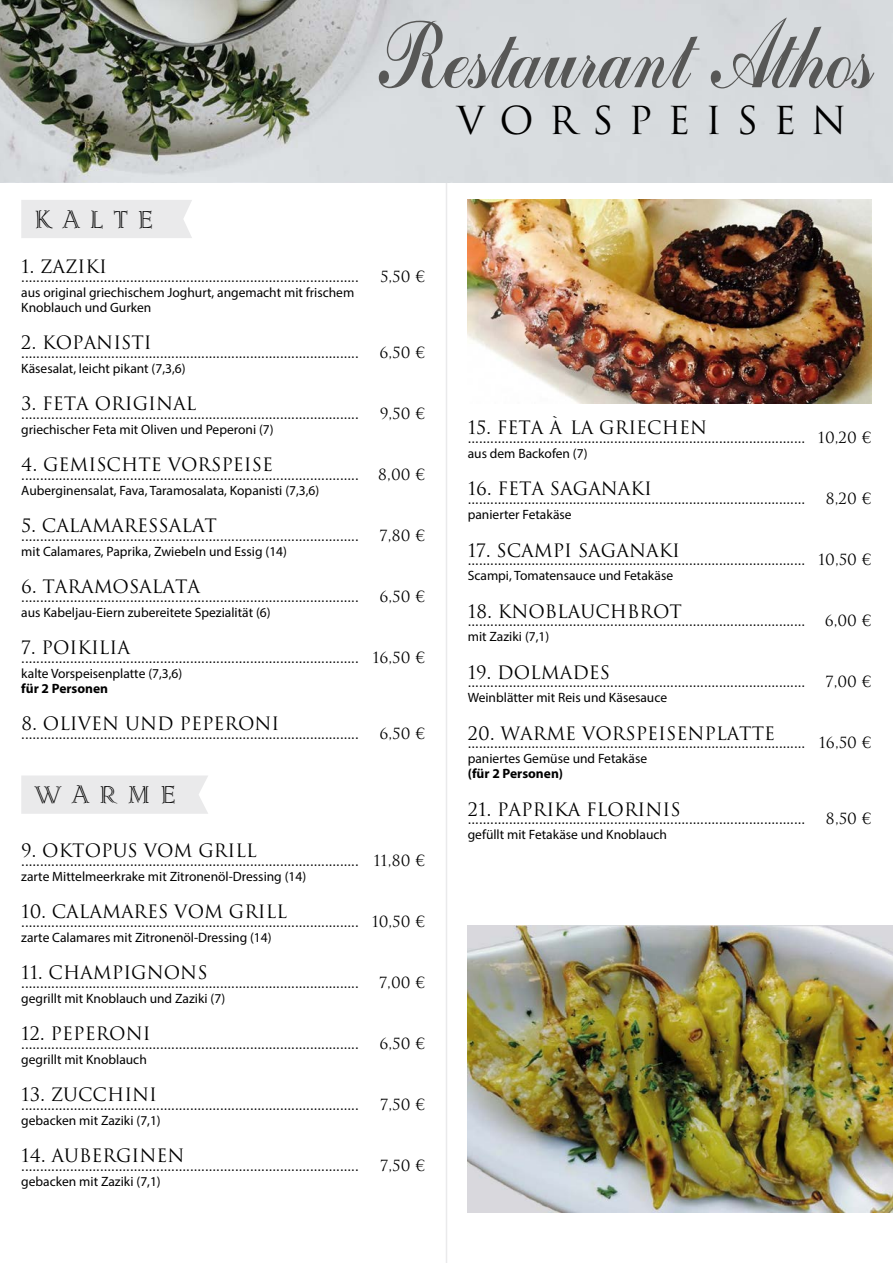
<style>
.page{position:relative;width:893px;height:1263px;background:#fff}
.page>*{position:absolute;margin:0;border:0;box-sizing:border-box;transform-origin:0 0}
.t1{font:500 96px "Odessa P Cfor Serge";color:#575756}
.t2{font:37.5px "Romul";letter-spacing:.4em;color:#000}
.t3{font:500 24px "Lidia";letter-spacing:.4em;color:#000}
.t4{font:18px "Romul";color:#000}
.t5{font:15px "Romul";color:#000}
.t6{font:13.5px/15px "Myriad Pro";color:#000}
.t7{font:700 13.5px "Myriad Pro";color:#000}
</style>
<div class="page">
<hr style="left:446px;top:0;width:1px;height:1263px;background:#eaeaeb">
<img style="left:0;top:0;width:893px;height:183px">
<img style="left:468px;top:200px;width:404px;height:203px">
<img style="left:468px;top:925px;width:425px;height:288px">
<div style="left:21px;top:200px;width:171px;height:38px;background:#eaeaeb"></div>
<div style="left:21px;top:775px;width:187px;height:39px;background:#eaeaeb"></div>
<h1 class="t1" style="left:377px;top:8px;width:498px">Restaurant Athos</h1>
<h2 class="t2" style="left:457px;top:99px;width:392px">VORSPEISEN</h2>
<h3 class="t3" style="left:34px;top:206px;width:120px">KALTE</h3>
<p class="t4" style="left:21px;top:256px;width:87px">1. ZAZIKI</p>
<p class="t5" style="left:21px;top:267px;width:339px">..........................................................................................</p>
<p class="t5" style="left:380px;top:267px;width:47px">5,50 €</p>
<p class="t6" style="left:21px;top:284px;width:335px">aus original griechischem Joghurt, angemacht mit frischem<br>Knoblauch und Gurken</p>
<p class="t4" style="left:21px;top:332px;width:132px">2. KOPANISTI</p>
<p class="t5" style="left:21px;top:343px;width:339px">..........................................................................................</p>
<p class="t5" style="left:379px;top:343px;width:47px">6,50 €</p>
<p class="t6" style="left:21px;top:360px;width:166px">Käsesalat, leicht pikant (7,3,6)</p>
<p class="t4" style="left:21px;top:393px;width:177px">3. FETA ORIGINAL</p>
<p class="t5" style="left:21px;top:404px;width:339px">..........................................................................................</p>
<p class="t5" style="left:380px;top:404px;width:47px">9,50 €</p>
<p class="t6" style="left:21px;top:421px;width:254px">griechischer Feta mit Oliven und Peperoni (7)</p>
<p class="t4" style="left:21px;top:454px;width:253px">4. GEMISCHTE VORSPEISE</p>
<p class="t5" style="left:21px;top:465px;width:339px">..........................................................................................</p>
<p class="t5" style="left:378px;top:465px;width:49px">8,00 €</p>
<p class="t6" style="left:21px;top:482px;width:300px">Auberginensalat, Fava, Taramosalata, Kopanisti (7,3,6)</p>
<p class="t4" style="left:21px;top:515px;width:197px">5. CALAMARESSALAT</p>
<p class="t5" style="left:21px;top:526px;width:339px">..........................................................................................</p>
<p class="t5" style="left:379px;top:526px;width:47px">7,80 €</p>
<p class="t6" style="left:21px;top:543px;width:267px">mit Calamares, Paprika, Zwiebeln und Essig (14)</p>
<p class="t4" style="left:21px;top:576px;width:180px">6. TARAMOSALATA</p>
<p class="t5" style="left:21px;top:587px;width:339px">..........................................................................................</p>
<p class="t5" style="left:379px;top:587px;width:47px">6,50 €</p>
<p class="t6" style="left:21px;top:604px;width:251px">aus Kabeljau-Eiern zubereitete Spezialität (6)</p>
<p class="t4" style="left:21px;top:637px;width:110px">7. POIKILIA</p>
<p class="t5" style="left:21px;top:648px;width:405px">.......................................................................................... 16,50 €</p>
<p class="t6" style="left:21px;top:665px;width:163px">kalte Vorspeisenplatte (7,3,6)</p>
<p class="t7" style="left:21px;top:679px;width:88px">für 2 Personen</p>
<p class="t4" style="left:21px;top:713px;width:260px">8. OLIVEN UND PEPERONI</p>
<p class="t5" style="left:21px;top:724px;width:339px">..........................................................................................</p>
<p class="t5" style="left:379px;top:724px;width:47px">6,50 €</p>
<h3 class="t3" style="left:34px;top:782px;width:143px">WARME</h3>
<p class="t4" style="left:21px;top:840px;width:237px">9. OKTOPUS VOM GRILL</p>
<p class="t5" style="left:21px;top:851px;width:405px">.......................................................................................... 11,80 €</p>
<p class="t6" style="left:21px;top:868px;width:286px">zarte Mittelmeerkrake mit Zitronenöl-Dressing (14)</p>
<p class="t4" style="left:21px;top:901px;width:267px">10. CALAMARES VOM GRILL</p>
<p class="t5" style="left:21px;top:912px;width:405px">.......................................................................................... 10,50 €</p>
<p class="t6" style="left:21px;top:929px;width:252px">zarte Calamares mit Zitronenöl-Dressing (14)</p>
<p class="t4" style="left:21px;top:962px;width:188px">11. CHAMPIGNONS</p>
<p class="t5" style="left:21px;top:973px;width:339px">..........................................................................................</p>
<p class="t5" style="left:379px;top:973px;width:48px">7,00 €</p>
<p class="t6" style="left:21px;top:990px;width:205px">gegrillt mit Knoblauch und Zaziki (7)</p>
<p class="t4" style="left:21px;top:1023px;width:131px">12. PEPERONI</p>
<p class="t5" style="left:21px;top:1034px;width:339px">..........................................................................................</p>
<p class="t5" style="left:379px;top:1034px;width:47px">6,50 €</p>
<p class="t6" style="left:21px;top:1051px;width:127px">gegrillt mit Knoblauch</p>
<p class="t4" style="left:21px;top:1084px;width:137px">13. ZUCCHINI</p>
<p class="t5" style="left:21px;top:1095px;width:339px">..........................................................................................</p>
<p class="t5" style="left:380px;top:1095px;width:46px">7,50 €</p>
<p class="t6" style="left:21px;top:1112px;width:141px">gebacken mit Zaziki (7,1)</p>
<p class="t4" style="left:21px;top:1145px;width:165px">14. AUBERGINEN</p>
<p class="t5" style="left:21px;top:1157px;width:339px">..........................................................................................</p>
<p class="t5" style="left:380px;top:1157px;width:46px">7,50 €</p>
<p class="t6" style="left:21px;top:1173px;width:141px">gebacken mit Zaziki (7,1)</p>
<p class="t4" style="left:468px;top:417px;width:241px">15. FETA A` LA GRIECHEN</p>
<p class="t5" style="left:468px;top:429px;width:405px">.......................................................................................... 10,20 €</p>
<p class="t6" style="left:468px;top:446px;width:121px">aus dem Backofen (7)</p>
<p class="t4" style="left:468px;top:478px;width:186px">16. FETA SAGANAKI</p>
<p class="t5" style="left:468px;top:490px;width:339px">..........................................................................................</p>
<p class="t5" style="left:825px;top:490px;width:48px">8,20 €</p>
<p class="t6" style="left:468px;top:507px;width:105px">panierter Fetakäse</p>
<p class="t4" style="left:468px;top:539px;width:214px">17. SCAMPI SAGANAKI</p>
<p class="t5" style="left:468px;top:551px;width:405px">.......................................................................................... 10,50 €</p>
<p class="t6" style="left:468px;top:568px;width:207px">Scampi, Tomatensauce und Fetakäse</p>
<p class="t4" style="left:468px;top:600px;width:216px">18. KNOBLAUCHBROT</p>
<p class="t5" style="left:468px;top:612px;width:339px">..........................................................................................</p>
<p class="t5" style="left:825px;top:612px;width:48px">6,00 €</p>
<p class="t6" style="left:468px;top:629px;width:83px">mit Zaziki (7,1)</p>
<p class="t4" style="left:468px;top:661px;width:144px">19. DOLMADES</p>
<p class="t5" style="left:468px;top:673px;width:339px">..........................................................................................</p>
<p class="t5" style="left:825px;top:673px;width:48px">7,00 €</p>
<p class="t6" style="left:468px;top:690px;width:201px">Weinblätter mit Reis und Käsesauce</p>
<p class="t4" style="left:468px;top:722px;width:309px">20. WARME VORSPEISENPLATTE</p>
<p class="t5" style="left:468px;top:734px;width:405px">.......................................................................................... 16,50 €</p>
<p class="t6" style="left:468px;top:751px;width:181px">paniertes Gemüse und Fetakäse</p>
<p class="t7" style="left:468px;top:765px;width:97px">(für 2 Personen)</p>
<p class="t4" style="left:468px;top:798px;width:215px">21. PAPRIKA FLORINIS</p>
<p class="t5" style="left:468px;top:810px;width:339px">..........................................................................................</p>
<p class="t5" style="left:826px;top:810px;width:48px">8,50 €</p>
<p class="t6" style="left:468px;top:827px;width:201px">gefüllt mit Fetakäse und Knoblauch</p>
</div>
